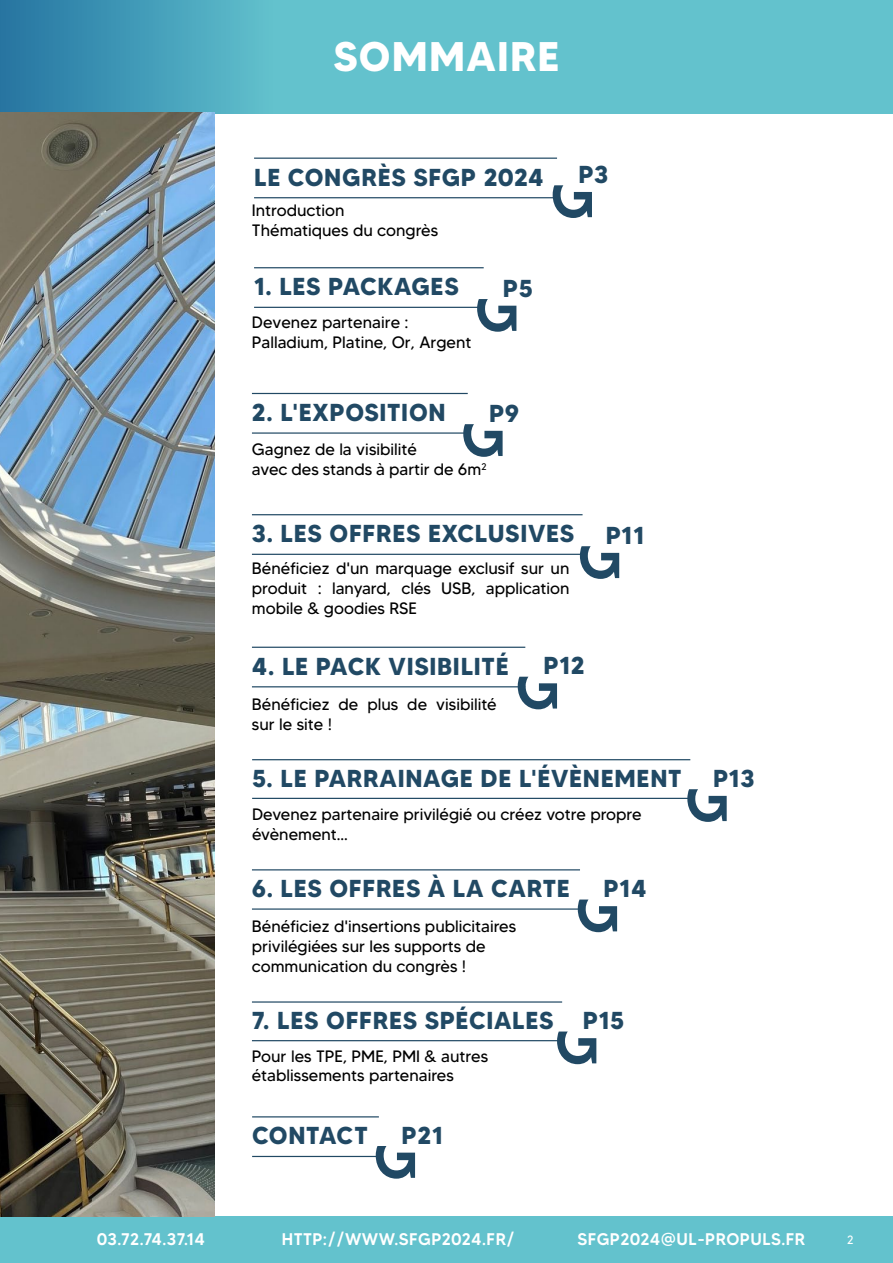
<style>
.page{position:relative;width:893px;height:1263px;background:#fff}
.page>*{position:absolute;margin:0;border:0;box-sizing:border-box;transform-origin:0 0}
.t1{font:700 41.25px "MADETOMMY";letter-spacing:.03em;color:#fff}
.t2{font:700 24.45px "MADETOMMY";letter-spacing:.03em;color:#214964}
.t3{font:500 16.8px "MADETOMMY";letter-spacing:.03em;color:#fff}
.t4{font:16.5px/19.8px "MADETOMMY";color:#000}
.t5{font:12px "MADETOMMY";color:#fff}
</style>
<div class="page">
<div style="left:0;top:1217px;width:893px;height:46px;background:#63c2cd"></div>
<svg style="left:0;top:0;width:893px;height:114px;background:#59b5c6"></svg>
<hr style="left:252px;top:1116px;width:127px;height:1px;background:#214964">
<hr style="left:252px;top:1156px;width:127px;height:1px;background:#214964">
<svg style="left:376px;top:1146px;width:39px;height:33px"></svg>
<hr style="left:254px;top:158px;width:303px;height:1px;background:#214964">
<hr style="left:254px;top:197px;width:303px;height:1px;background:#214964">
<svg style="left:553px;top:185px;width:39px;height:33px"></svg>
<svg style="left:687px;top:789px;width:40px;height:33px"></svg>
<hr style="left:252px;top:759px;width:438px;height:1px;background:#214964">
<hr style="left:252px;top:798px;width:438px;height:1px;background:#214964">
<svg style="left:557px;top:1031px;width:39px;height:33px"></svg>
<hr style="left:252px;top:1001px;width:310px;height:2px;background:#214964">
<hr style="left:252px;top:1040px;width:310px;height:1px;background:#214964">
<svg style="left:578px;top:899px;width:39px;height:33px"></svg>
<hr style="left:252px;top:869px;width:328px;height:1px;background:#214964">
<hr style="left:252px;top:908px;width:328px;height:2px;background:#214964">
<svg style="left:477px;top:299px;width:39px;height:33px"></svg>
<hr style="left:254px;top:267px;width:230px;height:1px;background:#214964">
<hr style="left:254px;top:307px;width:230px;height:1px;background:#214964">
<svg style="left:580px;top:546px;width:39px;height:33px"></svg>
<hr style="left:252px;top:514px;width:331px;height:1px;background:#214964">
<hr style="left:252px;top:554px;width:331px;height:1px;background:#214964">
<svg style="left:518px;top:677px;width:39px;height:32px"></svg>
<hr style="left:252px;top:647px;width:273px;height:1px;background:#214964">
<hr style="left:252px;top:686px;width:273px;height:1px;background:#214964">
<svg style="left:463px;top:424px;width:40px;height:33px"></svg>
<hr style="left:252px;top:393px;width:216px;height:1px;background:#214964">
<hr style="left:252px;top:432px;width:216px;height:2px;background:#214964">
<img style="left:0;top:113px;width:215px;height:1104px">
<h1 class="t1" style="left:334px;top:31px;width:227px">SOMMAIRE</h1>
<h2 class="t2" style="left:254px;top:162px;width:291px">LE CONGRÈS SFGP 2024</h2>
<h2 class="t2" style="left:578px;top:159px;width:31px">P3</h2>
<p class="t4" style="left:252px;top:201px;width:188px">Introduction<br>Thématiques du congrès</p>
<h2 class="t2" style="left:254px;top:271px;width:206px">1. LES PACKAGES</h2>
<h2 class="t2" style="left:503px;top:273px;width:31px">P5</h2>
<p class="t4" style="left:252px;top:312px;width:221px">Devenez partenaire :<br>Palladium, Platine, Or, Argent</p>
<h2 class="t2" style="left:252px;top:397px;width:195px">2. L'EXPOSITION</h2>
<h2 class="t2" style="left:489px;top:398px;width:32px">P9</h2>
<p class="t4" style="left:252px;top:439px;width:236px">Gagnez de la visibilité<br>avec des stands à partir de 6m<sup>2</sup></p>
<h2 class="t2" style="left:252px;top:518px;width:324px">3. LES OFFRES EXCLUSIVES</h2>
<h2 class="t2" style="left:606px;top:520px;width:40px">P11</h2>
<p class="t4" style="left:252px;top:558px;width:319px;text-align:justify">Bénéficiez d'un marquage exclusif sur un produit : lanyard, clés USB, application mobile &amp; goodies RSE</p>
<h2 class="t2" style="left:252px;top:651px;width:258px">4. LE PACK VISIBILITÉ</h2>
<h2 class="t2" style="left:543px;top:650px;width:43px">P12</h2>
<p class="t4" style="left:252px;top:694px;width:246px">Bénéficiez de plus de visibilité sur le site !</p>
<h2 class="t2" style="left:252px;top:763px;width:431px">5. LE PARRAINAGE DE L'ÉVÈNEMENT</h2>
<h2 class="t2" style="left:713px;top:763px;width:43px">P13</h2>
<p class="t4" style="left:252px;top:804px;width:391px">Devenez partenaire privilégié ou créez votre propre évènement...</p>
<h2 class="t2" style="left:252px;top:873px;width:319px">6. LES OFFRES À LA CARTE</h2>
<h2 class="t2" style="left:604px;top:873px;width:44px">P14</h2>
<p class="t4" style="left:252px;top:916px;width:266px">Bénéficiez d'insertions publicitaires privilégiées sur les supports de communication du congrès !</p>
<h2 class="t2" style="left:252px;top:1005px;width:374px">7. LES OFFRES SPÉCIALES P15</h2>
<p class="t4" style="left:252px;top:1046px;width:238px">Pour les TPE, PME, PMI &amp; autres établissements partenaires</p>
<h2 class="t2" style="left:252px;top:1120px;width:117px">CONTACT</h2>
<h2 class="t2" style="left:402px;top:1120px;width:43px">P21</h2>
<p class="t3" style="left:97px;top:1228px;width:110px">03.72.74.37.14</p>
<p class="t3" style="left:282px;top:1228px;width:234px">HTTP://WWW.SFGP2024.FR/</p>
<p class="t3" style="left:577px;top:1228px;width:229px">SFGP2024@UL-PROPULS.FR</p>
<p class="t5" style="left:847px;top:1233px;width:8px">2</p>
</div>
